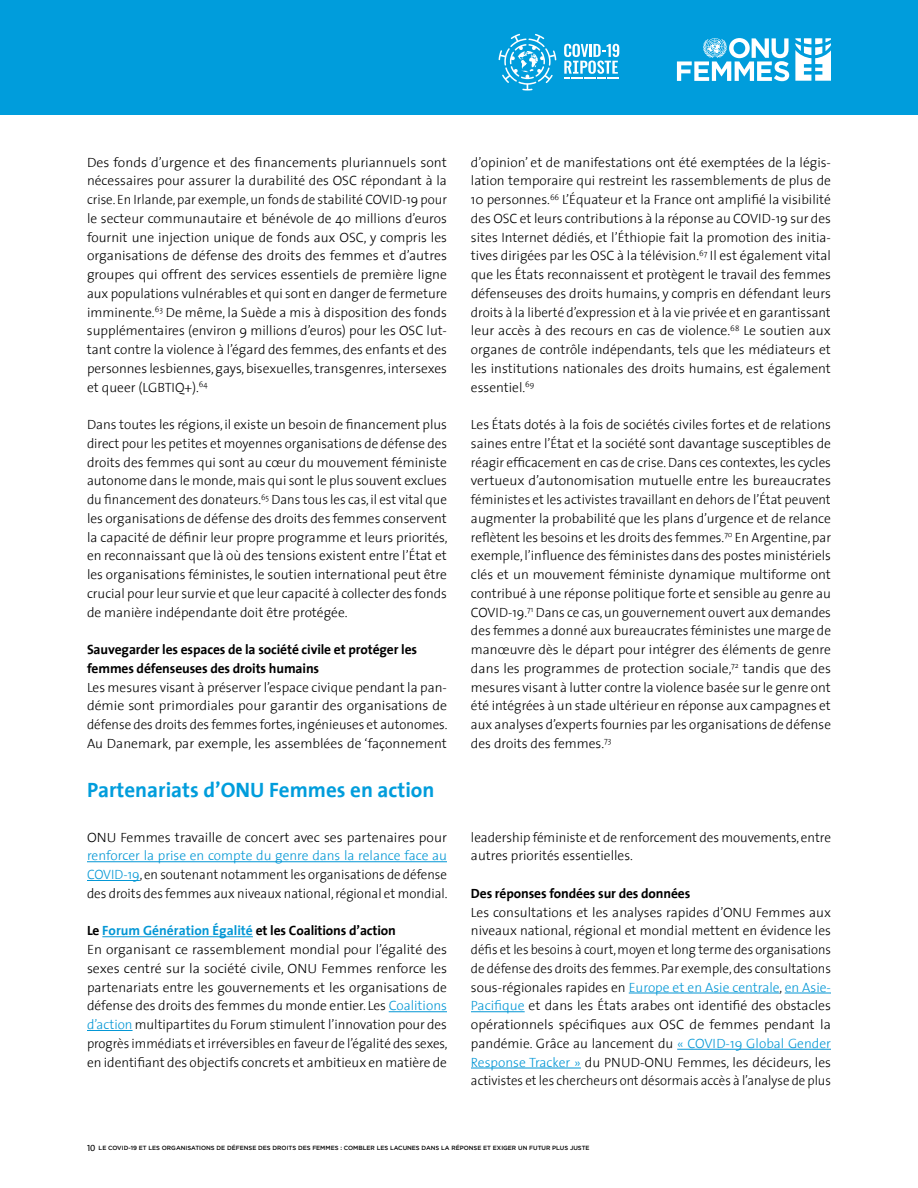
<style>
.page{position:relative;width:918px;height:1188px;background:#fff}
.page>*{position:absolute;margin:0;border:0;box-sizing:border-box;transform-origin:0 0}
.t1{font:700 21px "The Sans";color:#009ddc}
.t2{font:300 13.5px/18.8px "The Sans";color:#000;text-align:justify}
.t3{font:300 13.5px/18.8px "The Sans";color:#000;text-align:justify;scale:.96 1}
.t4{font:700 13.5px/18.8px "The Sans";letter-spacing:-.01em;color:#000}
.t5{font:500 6px "Gotham";color:#000}
.s1{color:#0497d5}
.s2{font-weight:700}
.s3{font-weight:700;color:#0497d5}
.s4{font-family:"The Sans Caps";font-weight:400;font-size:9px}
</style>
<div class="page">
<div style="left:0;top:0;width:918px;height:115px;background:#009ddc"></div>
<svg style="left:677px;top:38px;width:112px;height:43px"></svg>
<svg style="left:795px;top:38px;width:36px;height:43px"></svg>
<svg style="left:499px;top:34px;width:57px;height:57px"></svg>
<svg style="left:564px;top:44px;width:55px;height:35px"></svg>
<hr style="left:87px;top:861px;width:360px;height:1px;background:#0497d5">
<hr style="left:87px;top:880px;width:53px;height:1px;background:#0497d5">
<hr style="left:102px;top:936px;width:151px;height:1px;background:#0497d5">
<hr style="left:389px;top:1011px;width:58px;height:1px;background:#0497d5">
<hr style="left:87px;top:1030px;width:46px;height:1px;background:#0497d5">
<hr style="left:629px;top:993px;width:151px;height:1px;background:#0497d5">
<hr style="left:785px;top:993px;width:46px;height:1px;background:#0497d5">
<hr style="left:471px;top:1011px;width:54px;height:1px;background:#0497d5">
<hr style="left:677px;top:1049px;width:154px;height:1px;background:#0497d5">
<hr style="left:471px;top:1068px;width:110px;height:1px;background:#0497d5">
<p class="t2" style="left:87px;top:152px;width:362px">Des fonds d’urgence et des financements pluriannuels sont nécessaires pour assurer la durabilité des OSC répondant à la crise. En Irlande, par exemple, un fonds de stabilité COVID-19 pour le secteur communautaire et bénévole de 40 millions d’euros fournit une injection unique de fonds aux OSC, y compris les organisations de défense des droits des femmes et d’autres groupes qui offrent des services essentiels de première ligne aux populations vulnérables et qui sont en danger de fermeture imminente.<sup>63</sup> De même, la Suède a mis à disposition des fonds supplémentaires (environ 9 millions d’euros) pour les OSC lut&shy;tant contre la violence à l’égard des femmes, des enfants et des personnes lesbiennes, gays, bisexuelles, transgenres, intersexes et queer (LGBTIQ+).<sup>64</sup></p>
<p class="t2" style="left:87px;top:415px;width:362px">Dans toutes les régions, il existe un besoin de financement plus direct pour les petites et moyennes organisations de défense des droits des femmes qui sont au cœur du mouvement féministe autonome dans le monde, mais qui sont le plus souvent exclues du financement des donateurs.<sup>65</sup> Dans tous les cas, il est vital que les organisations de défense des droits des femmes conservent la capacité de définir leur propre programme et leurs priorités, en reconnaissant que là où des tensions existent entre l’État et les organisations féministes, le soutien international peut être crucial pour leur survie et que leur capacité à collecter des fonds de manière indépendante doit être protégée.</p>
<p class="t4" style="left:87px;top:640px;width:332px">Sauvegarder les espaces de la société civile et protéger les femmes défenseuses des droits humains</p>
<p class="t2" style="left:87px;top:677px;width:362px">Les mesures visant à préserver l’espace civique pendant la pan&shy;démie sont primordiales pour garantir des organisations de défense des droits des femmes fortes, ingénieuses et autonomes.<br>Au Danemark, par exemple, les assemblées de ‘façonnement</p>
<h1 class="t1" style="left:87px;top:773px;width:349px">Partenariats d’ONU Femmes en action</h1>
<p class="t2" style="left:87px;top:827px;width:361px">ONU Femmes travaille de concert avec ses partenaires pour</p>
<p class="t3" style="left:87px;top:846px;width:377px"><span class="s1">renforcer la prise en compte du genre dans la relance face au COVID-19</span>, en soutenant notamment les organisations de défense des droits des femmes aux niveaux national, régional et mondial.</p>
<p class="t2" style="left:87px;top:921px;width:362px;text-align:left"><span class="s2">Le</span> <span class="s3">Forum Génération Égalité</span> <span class="s2">et les Coalitions d’action<br></span>En organisant ce rassemblement mondial pour l’égalité des sexes centré sur la société civile, ONU Femmes renforce les partenariats entre les gouvernements et les organisations de défense des droits des femmes du monde entier. Les <span class="s1">Coalitions d’action</span> multipartites du Forum stimulent l’innovation pour des progrès immédiats et irréversibles en faveur de l’égalité des sexes, en identifiant des objectifs concrets et ambitieux en matière de</p>
<p class="t2" style="left:471px;top:152px;width:362px">d’opinion’ et de manifestations ont été exemptées de la légis&shy;lation temporaire qui restreint les rassemblements de plus de 10 personnes.<sup>66</sup> L’Équateur et la France ont amplifié la visibilité des OSC et leurs contributions à la réponse au COVID-19 sur des sites Internet dédiés, et l’Éthiopie fait la promotion des initia&shy;tives dirigées par les OSC à la télévision.<sup>67</sup> Il est également vital que les États reconnaissent et protègent le travail des femmes défenseuses des droits humains, y compris en défendant leurs droits à la liberté d’expression et à la vie privée et en garantissant leur accès à des recours en cas de violence.<sup>68</sup> Le soutien aux organes de contrôle indépendants, tels que les médiateurs et les institutions nationales des droits humains, est également essentiel.<sup>69</sup></p>
<p class="t2" style="left:471px;top:415px;width:362px">Les États dotés à la fois de sociétés civiles fortes et de relations saines entre l’État et la société sont davantage susceptibles de réagir efficacement en cas de crise. Dans ces contextes, les cycles vertueux d’autonomisation mutuelle entre les bureaucrates féministes et les activistes travaillant en dehors de l’État peuvent augmenter la probabilité que les plans d’urgence et de relance reflètent les besoins et les droits des femmes.<sup>70</sup> En Argentine, par exemple, l’influence des féministes dans des postes ministériels clés et un mouvement féministe dynamique multiforme ont contribué à une réponse politique forte et sensible au genre au COVID-19.<sup>71</sup> Dans ce cas, un gouvernement ouvert aux demandes des femmes a donné aux bureaucrates féministes une marge de manœuvre dès le départ pour intégrer des éléments de genre dans les programmes de protection sociale,<sup>72</sup> tandis que des mesures visant à lutter contre la violence basée sur le genre ont été intégrées à un stade ultérieur en réponse aux campagnes et aux analyses d’experts fournies par les organisations de défense des droits des femmes.<sup>73</sup></p>
<p class="t2" style="left:471px;top:827px;width:361px">leadership féministe et de renforcement des mouvements, entre autres priorités essentielles.</p>
<p class="t4" style="left:471px;top:883px;width:221px">Des réponses fondées sur des données</p>
<p class="t2" style="left:471px;top:902px;width:362px">Les consultations et les analyses rapides d’ONU Femmes aux niveaux national, régional et mondial mettent en évidence les défis et les besoins à court, moyen et long terme des organisations de défense des droits des femmes. Par exemple, des consultations sous-régionales rapides en <span class="s1">Europe et en Asie centrale</span>, <span class="s1">en Asie-Pacifique</span> et dans les États arabes ont identifié des obstacles opérationnels spécifiques aux OSC de femmes pendant la pandémie. Grâce au lancement du <span class="s1">« COVID-19 Global Gender Response Tracker »</span> du PNUD-ONU Femmes, les décideurs, les activistes et les chercheurs ont désormais accès à l’analyse de plus</p>
<p class="t5" style="left:87px;top:1145px;width:504px"><span class="s4">10</span> LE COVID-19 ET LES ORGANISATIONS DE DÉFENSE DES DROITS DES FEMMES : COMBLER LES LACUNES DANS LA RÉPONSE ET EXIGER UN FUTUR PLUS JUSTE</p>
</div>
